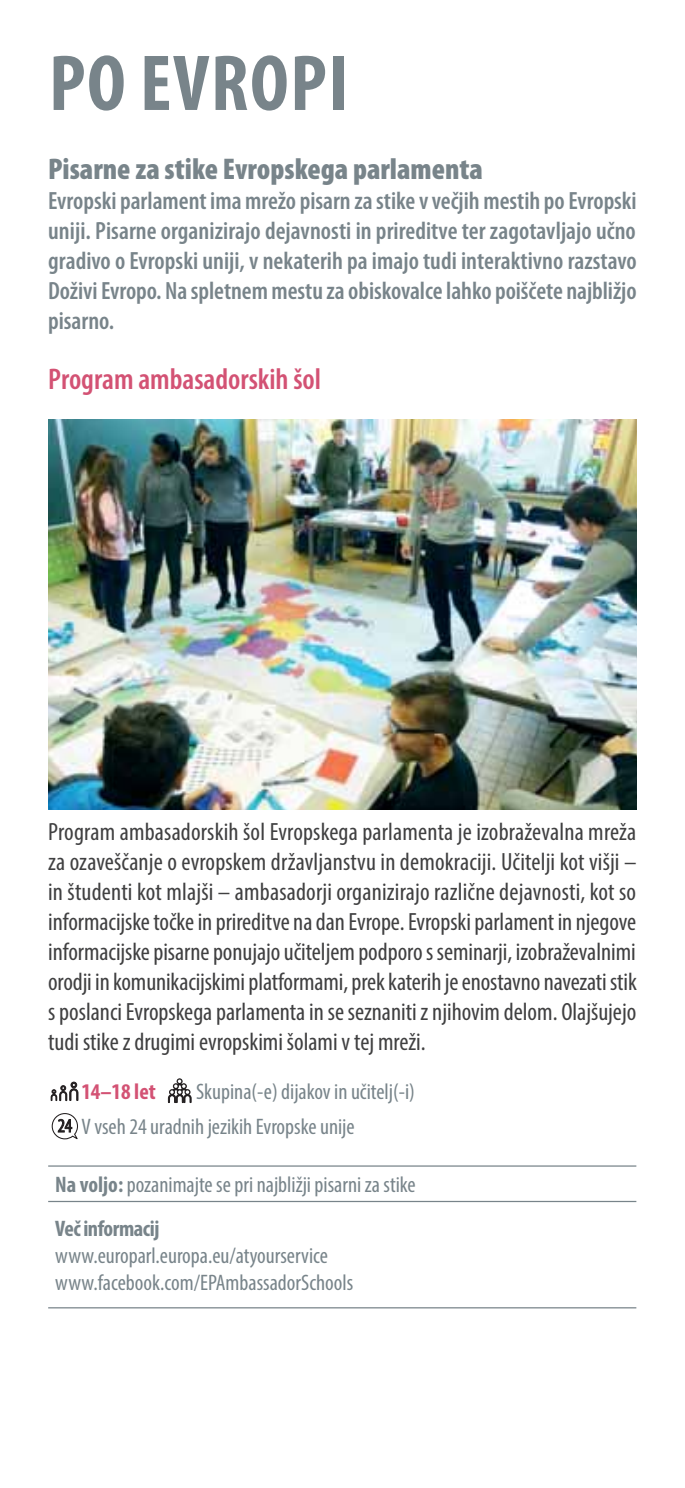
<style>
.page{position:relative;width:685px;height:1488px;background:#fff}
.page>*{position:absolute;margin:0;border:0;box-sizing:border-box;transform-origin:0 0}
.t1{font:700 condensed 80px "Myriad Pro";letter-spacing:.02em;color:#78848a}
.t2{font:900 condensed 30px "Myriad Pro";color:#78848a}
.t3{font:600 condensed 30px "Myriad Pro";color:#d35274}
.t4{font:condensed 25px/30px "Myriad Pro";color:#404041;text-align:justify}
.t5{font:600 condensed 25px/30px "Myriad Pro";color:#78848a;text-align:justify}
.t6{font:condensed 22.5px/35.2px "Myriad Pro";color:#78848a}
.t7{font:700 condensed 22.5px "Myriad Pro";color:#d35274}
.s1{font-weight:700}
</style>
<div class="page">
<svg style="left:51px;top:1082px;width:27px;height:18px"></svg>
<svg style="left:168px;top:1078px;width:23px;height:24px"></svg>
<svg style="left:51px;top:1113px;width:27px;height:27px"></svg>
<hr style="left:48px;top:1200px;width:588px;height:2px;background:#78848a">
<hr style="left:48px;top:1165px;width:588px;height:1px;background:#78848a">
<hr style="left:48px;top:1307px;width:588px;height:1px;background:#78848a">
<img style="left:48px;top:419px;width:588px;height:390px">
<h1 class="t1" style="left:49px;top:53px;width:301px">PO EVROPI</h1>
<p class="t2" style="left:48px;top:151px;width:436px">Pisarne za stike Evropskega parlamenta</p>
<p class="t5" style="left:48px;top:188px;width:590px">Evropski parlament ima mrežo pisarn za stike v večjih mestih po Evropski uniji. Pisarne organizirajo dejavnosti in prireditve ter zagotavljajo učno gradivo o Evropski uniji, v nekaterih pa imajo tudi interaktivno razstavo Doživi Evropo. Na spletnem mestu za obiskovalce lahko poiščete najbližjo pisarno.</p>
<p class="t3" style="left:48px;top:368px;width:275px">Program ambasadorskih šol</p>
<p class="t4" style="left:48px;top:818px;width:590px">Program ambasadorskih šol Evropskega parlamenta je izobraževalna mreža za ozaveščanje o evropskem državljanstvu in demokraciji. Učitelji kot višji – in študenti kot mlajši – ambasadorji organizirajo različne dejavnosti, kot so informacijske točke in prireditve na dan Evrope. Evropski parlament in njegove informacijske pisarne ponujajo učiteljem podporo s seminarji, izobraževalnimi orodji in komunikacijskimi platformami, prek katerih je enostavno navezati stik s poslanci Evropskega parlamenta in se seznaniti z njihovim delom. Olajšujejo tudi stike z drugimi evropskimi šolami v tej mreži.</p>
<p class="t7" style="left:81px;top:1083px;width:76px">14–18 let</p>
<p class="t6" style="left:81px;top:1076px;width:335px;text-indent:115px">Skupina(-e) dijakov in učitelj(-i)<br>V vseh 24 uradnih jezikih Evropske unije</p>
<p class="t6" style="left:55px;top:1165px;width:362px;line-height:44px"><span class="s1">Na voljo:</span> pozanimajte se pri najbližji pisarni za stike<br><span class="s1">Več informacij</span></p>
<p class="t6" style="left:55px;top:1244px;width:299px;line-height:27px">www.europarl.europa.eu/atyourservice www.facebook.com/EPAmbassadorSchools</p>
</div>
